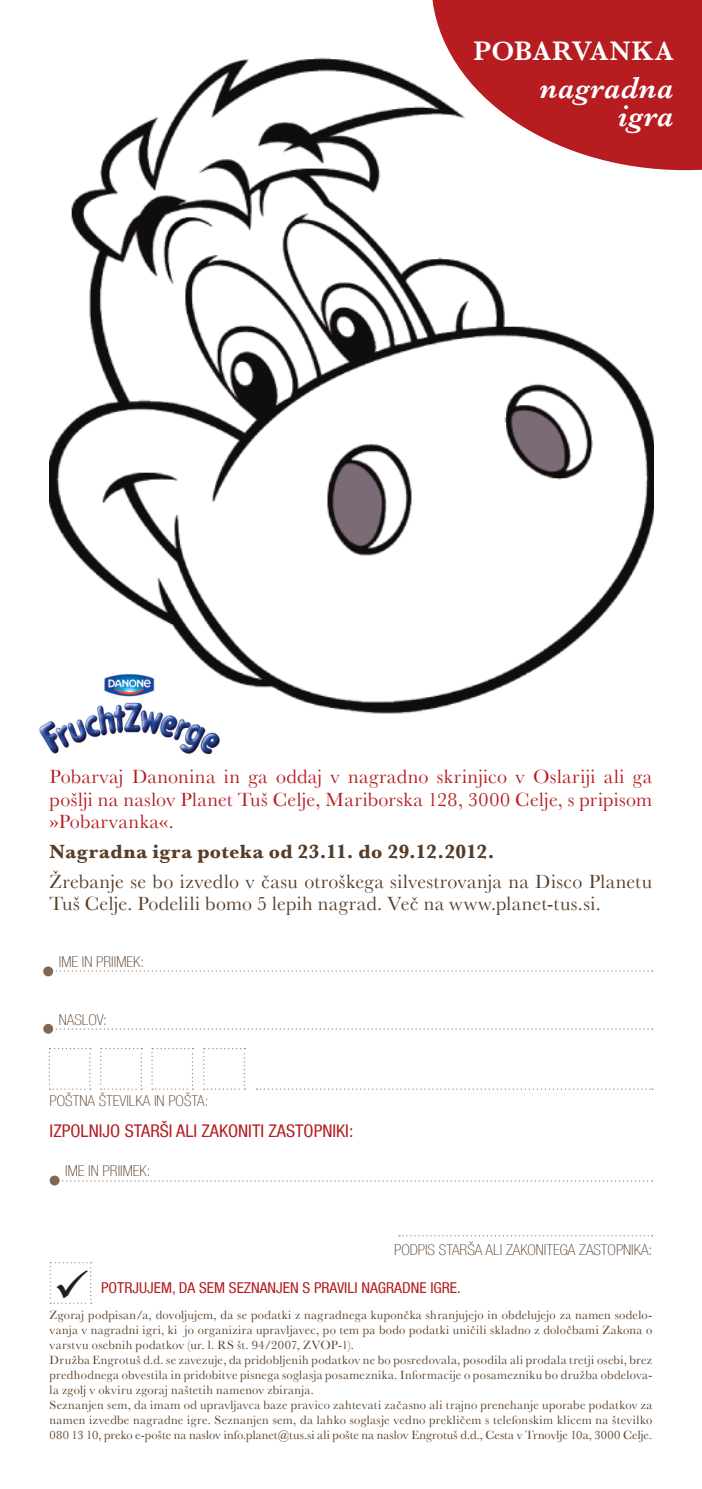
<style>
.page{position:relative;width:702px;height:1489px;background:#fff}
.page>*{position:absolute;margin:0;border:0;box-sizing:border-box;transform-origin:0 0}
.t1{font:italic 600 30.75px/27.8px "Baskerville";letter-spacing:.015em;color:#fff;text-align:right}
.t2{font:600 27.5px "Baskerville";letter-spacing:.005em;color:#fff}
.t3{font:20px/22.5px "Baskerville";letter-spacing:.02em;color:#b61c20;text-align:justify}
.t4{font:20px/22.5px "Baskerville";letter-spacing:.015em;color:#573d28}
.t5{font:700 20px "Baskerville";letter-spacing:.02em;color:#573d28}
.t6{font:condensed 17.5px "Helvetica Neue LT Com";color:#b61c20;scale:1.04 1}
.t7{font:100 condensed 15px "Helvetica Neue LT Com";color:#573d28;scale:1.04 1}
.t8{font:condensed 15px "Helvetica Neue LT Com";color:#b61c20;scale:1.04 1}
.t9{font:12.5px/15px "Baskerville";letter-spacing:.025em;color:#573d28}
.s1{color:#231f20}
</style>
<div class="page">
<svg style="left:62px;top:1180px;width:590px;height:1px"></svg>
<svg style="left:399px;top:1235px;width:253px;height:1px"></svg>
<svg style="left:50px;top:1262px;width:42px;height:41px"></svg>
<svg style="left:256px;top:1088px;width:396px;height:1px"></svg>
<svg style="left:49px;top:1048px;width:42px;height:41px"></svg>
<svg style="left:100px;top:1048px;width:42px;height:41px"></svg>
<svg style="left:151px;top:1048px;width:42px;height:41px"></svg>
<svg style="left:203px;top:1048px;width:42px;height:41px"></svg>
<div style="left:50px;top:1175px;width:10px;height:10px;background:#7e6755;border-radius:50%"></div>
<svg style="left:53px;top:970px;width:599px;height:1px"></svg>
<div style="left:43px;top:966px;width:10px;height:10px;background:#7e6755;border-radius:50%"></div>
<svg style="left:53px;top:1028px;width:599px;height:1px"></svg>
<div style="left:43px;top:1023px;width:10px;height:10px;background:#7e6755;border-radius:50%"></div>
<img style="left:50px;top:57px;width:603px;height:657px">
<svg style="left:431px;top:0;width:271px;height:170px;fill:#b61c20"></svg>
<img style="left:39px;top:659px;width:193px;height:96px">
<h2 class="t2" style="left:473px;top:35px;width:201px">POBARVANKA</h2>
<h1 class="t1" style="left:539px;top:74px;width:135px">nagradna igra</h1>
<h3 class="t3" style="left:50px;top:765px;width:604px">Pobarvaj Danonina in ga oddaj v nagradno skrinjico v Oslariji ali ga pošlji na naslov Planet Tuš Celje, Mariborska 128, 3000 Celje, s pripisom »Pobarvanka«.</h3>
<h3 class="t5" style="left:50px;top:839px;width:446px">Nagradna igra poteka od 23.11. do 29.12.2012.</h3>
<h3 class="t4" style="left:50px;top:869px;width:604px">Žrebanje se bo izvedlo v času otroškega silvestrovanja na Disco Planetu<br>Tuš Celje. Podelili bomo 5 lepih nagrad. Več na www.planet-tus.si.</h3>
<p class="t7" style="left:59px;top:952px;width:83px">IME IN PRIIMEK:</p>
<p class="t7" style="left:59px;top:1010px;width:48px">NASLOV:</p>
<p class="t7" style="left:50px;top:1091px;width:154px">POŠTNA ŠTEVILKA IN POŠTA:</p>
<h3 class="t6" style="left:50px;top:1120px;width:293px">IZPOLNIJO STARŠI ALI ZAKONITI ZASTOPNIKI:</h3>
<p class="t7" style="left:65px;top:1162px;width:83px">IME IN PRIIMEK:</p>
<p class="t7" style="left:394px;top:1240px;width:250px">PODPIS STARŠA ALI ZAKONITEGA ZASTOPNIKA:</p>
<p class="t8" style="left:53px;top:1278px;width:393px"><span class="s1">✓</span> POTRJUJEM, DA SEM SEZNANJEN S PRAVILI NAGRADNE IGRE.</p>
<p class="t9" style="left:50px;top:1307px;width:604px">Zgoraj podpisan/a, dovoljujem, da se podatki z nagradnega kupončka shranjujejo in obdelujejo za namen sodelo&shy;vanja v nagradni igri, ki jo organizira upravljavec, po tem pa bodo podatki uničili skladno z določbami Zakona o varstvu osebnih podatkov (ur. l. RS št. 94/2007, ZVOP-1).<br>Družba Engrotuš d.d. se zavezuje, da pridobljenih podatkov ne bo posredovala, posodila ali prodala tretji osebi, brez predhodnega obvestila in pridobitve pisnega soglasja posameznika. Informacije o posamezniku bo družba obdelova&shy;la zgolj v okviru zgoraj naštetih namenov zbiranja.<br>Seznanjen sem, da imam od upravljavca baze pravico zahtevati začasno ali trajno prenehanje uporabe podatkov za namen izvedbe nagradne igre. Seznanjen sem, da lahko soglasje vedno prekličem s telefonskim klicem na številko 080 13 10, preko e-pošte na naslov info.planet@tus.si ali pošte na naslov Engrotuš d.d., Cesta v Trnovlje 10a, 3000 Celje.</p>
</div>
